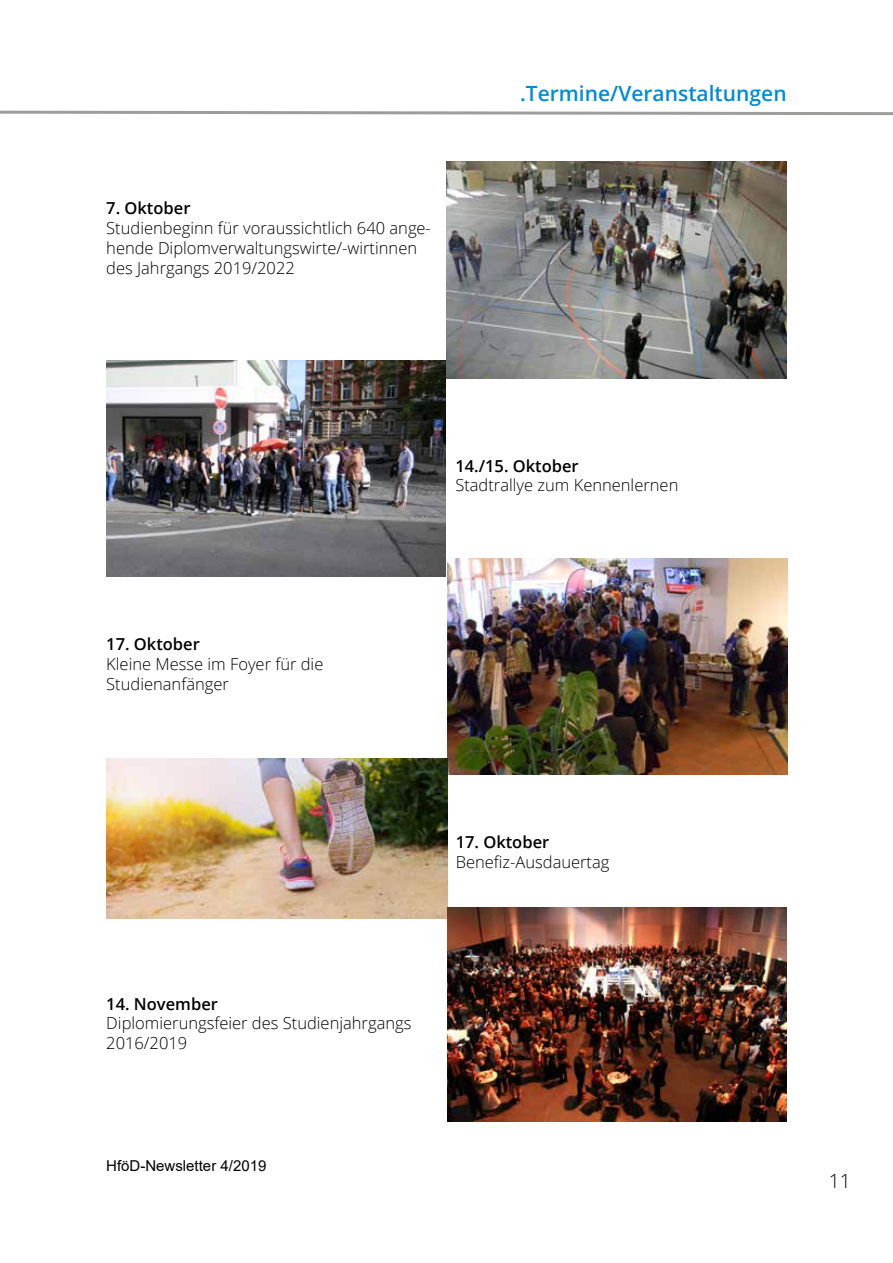
<style>
.page{position:relative;width:893px;height:1263px;background:#fff}
.page>*{position:absolute;margin:0;border:0;box-sizing:border-box;transform-origin:0 0}
.t1{font:600 21px "Open Sans";color:#008cd2}
.t2{font:300 19.5px "Open Sans";color:#000}
.t3{font:300 16.5px/19.8px "Open Sans";color:#000}
.t4{font:600 16.5px "Open Sans";color:#000}
.t5{font:15px "Arial";color:#000}
</style>
<div class="page">
<svg style="left:0;top:110px;width:893px;height:6px"></svg>
<img style="left:446px;top:162px;width:340px;height:216px">
<img style="left:107px;top:360px;width:338px;height:216px">
<img style="left:447px;top:558px;width:340px;height:216px">
<img style="left:106px;top:759px;width:341px;height:160px">
<img style="left:447px;top:908px;width:340px;height:213px">
<p class="t4" style="left:106px;top:197px;width:86px">7. Oktober</p>
<p class="t3" style="left:106px;top:218px;width:326px">Studienbeginn für voraussichtlich 640 ange&shy;hende Diplomverwaltungswirte/-wirtinnen des Jahrgangs 2019/2022</p>
<p class="t1" style="left:520px;top:79px;width:268px">.Termine/Veranstaltungen</p>
<p class="t4" style="left:106px;top:633px;width:95px">17. Oktober</p>
<p class="t3" style="left:106px;top:653px;width:219px">Kleine Messe im Foyer für die<br>Studienanfänger</p>
<p class="t4" style="left:455px;top:454px;width:125px">14./15. Oktober</p>
<p class="t3" style="left:455px;top:475px;width:224px">Stadtrallye zum Kennenlernen</p>
<p class="t4" style="left:456px;top:831px;width:95px">17. Oktober</p>
<p class="t3" style="left:456px;top:851px;width:155px">Benefiz-Ausdauertag</p>
<p class="t4" style="left:106px;top:992px;width:113px">14. November</p>
<p class="t3" style="left:106px;top:1013px;width:307px">Diplomierungsfeier des Studienjahrgangs<br>2016/2019</p>
<p class="t5" style="left:106px;top:1156px;width:162px">HföD-Newsletter 4/2019</p>
<p class="t2" style="left:829px;top:1168px;width:24px">11</p>
</div>
